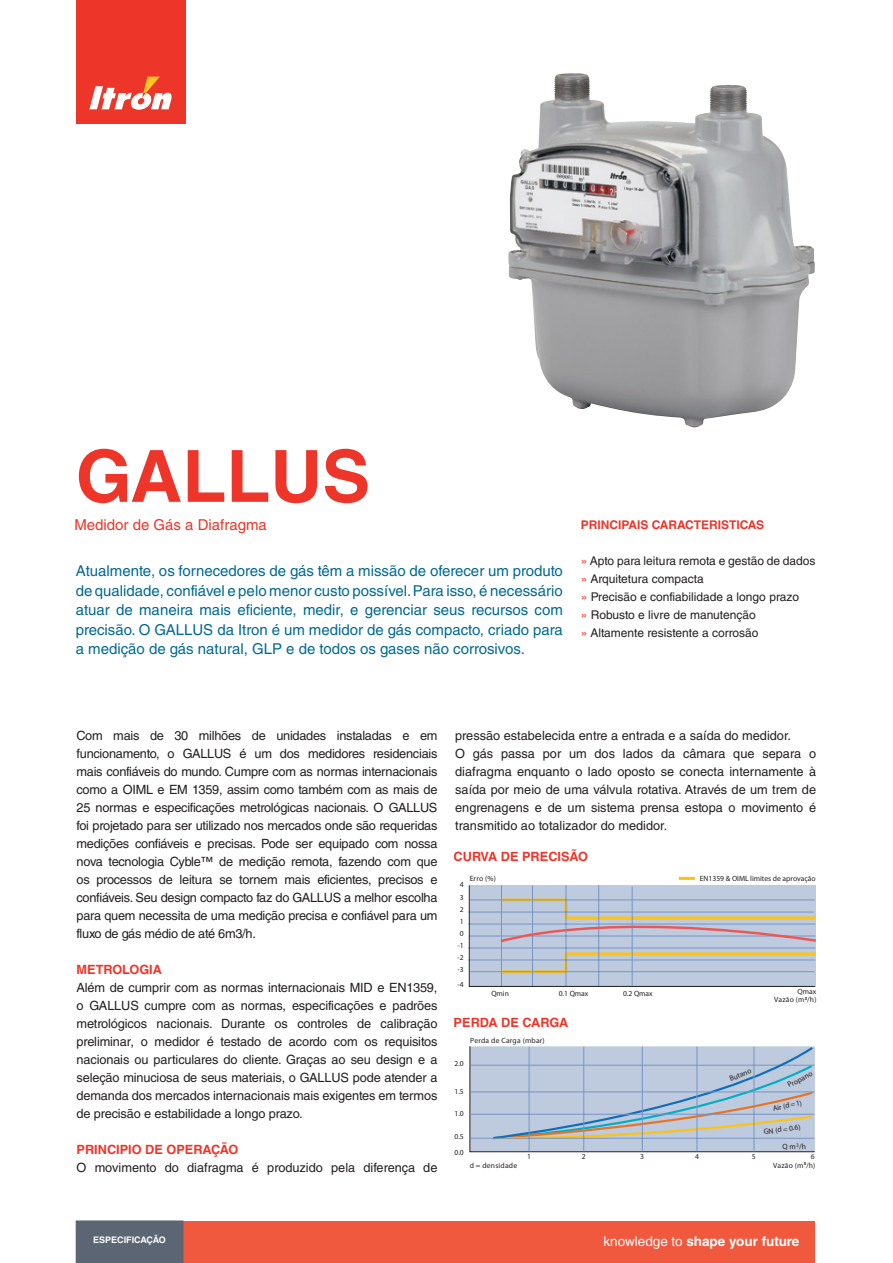
<style>
.page{position:relative;width:893px;height:1263px;background:#fff}
.page>*{position:absolute;margin:0;border:0;box-sizing:border-box;transform-origin:0 0}
.t1{font:700 72px "Helvetica LT Std";color:#ee3529}
.t2{font:15px/19.5px "Helvetica LT Std";color:#006991;text-align:justify}
.t3{font:15px "Helvetica LT Std";color:#ee3529}
.t4{font:700 13.5px "Helvetica LT Std";color:#fff}
.t5{font:12.75px/18px "Helvetica LT Std";color:#231f20;text-align:justify}
.t6{font:700 12.75px "Helvetica LT Std";color:#ee3529}
.t7{font:12px "Helvetica LT Std";color:#231f20}
.t8{font:700 12px "Helvetica LT Std";color:#ee3529}
.t9{font:700 9px "Helvetica LT Std";color:#fff}
.t10{font:300 condensed 7.65px/12px "Helvetica Neue";color:#231f20;text-align:justify}
.t11{font:300 condensed 7.65px "Helvetica Neue LT Std";letter-spacing:.025em;color:#231f20}
.t12{font:500 condensed 7.65px "Helvetica Neue";color:#231f20}
.s1{color:#ee3529}
.s2{font-weight:400}
</style>
<div class="page">
<hr style="left:468px;top:912px;width:346px;height:1px;background:#7695c7">
<hr style="left:468px;top:960px;width:347px;height:1px;background:#7695c7">
<hr style="left:468px;top:924px;width:347px;height:1px;background:#7695c7">
<hr style="left:468px;top:948px;width:347px;height:1px;background:#7695c7">
<hr style="left:679px;top:877px;width:16px;height:3px;background:#fec210">
<svg style="left:469px;top:885px;width:347px;height:102px;background:#bac0cb"></svg>
<svg style="left:469px;top:1046px;width:346px;height:106px;background:#b6c3d2"></svg>
<hr style="left:469px;top:1092px;width:346px;height:1px;background:#7695c7">
<hr style="left:470px;top:1138px;width:344px;height:1px;background:#7695c7">
<hr style="left:470px;top:1114px;width:344px;height:1px;background:#7695c7">
<hr style="left:529px;top:1047px;width:1px;height:104px;background:#7695c7">
<hr style="left:583px;top:1047px;width:1px;height:104px;background:#7695c7">
<hr style="left:642px;top:1047px;width:1px;height:104px;background:#7695c7">
<hr style="left:697px;top:1047px;width:1px;height:104px;background:#7695c7">
<hr style="left:754px;top:1047px;width:1px;height:104px;background:#7695c7">
<div style="left:183px;top:1221px;width:632px;height:41px;background:#f0593e"></div>
<div style="left:76px;top:1221px;width:107px;height:41px;background:#5c6573"></div>
<div style="left:76px;top:1220px;width:107px;height:43px;border:2px solid #5c6573"></div>
<div style="left:76px;top:0;width:109px;height:123px;background:#ee3529"></div>
<svg style="left:89px;top:77px;width:83px;height:33px"></svg>
<img style="left:508px;top:73px;width:307px;height:354px">
<p class="t1" style="left:76px;top:433px;width:296px">GALLUS</p>
<p class="t3" style="left:74px;top:516px;width:194px">Medidor de Gás a Diafragma</p>
<p class="t2" style="left:76px;top:561px;width:489px">Atualmente, os fornecedores de gás têm a missão de oferecer um produto de qualidade, confiável e pelo menor custo possível. Para isso, é necessário atuar de maneira mais eficiente, medir, e gerenciar seus recursos com precisão. O GALLUS da Itron é um medidor de gás compacto, criado para a medição de gás natural, GLP e de todos os gases não corrosivos.</p>
<p class="t8" style="left:581px;top:517px;width:185px">PRINCIPAIS CARACTERISTICAS</p>
<p class="t7" style="left:581px;top:553px;width:236px"><span class="s1">»</span> Apto para leitura remota e gestão de dados</p>
<p class="t7" style="left:581px;top:571px;width:124px"><span class="s1">»</span> Arquitetura compacta</p>
<p class="t7" style="left:581px;top:589px;width:220px"><span class="s1">»</span> Precisão e confiabilidade a longo prazo</p>
<p class="t7" style="left:581px;top:607px;width:176px"><span class="s1">»</span> Robusto e livre de manutenção</p>
<p class="t7" style="left:581px;top:625px;width:179px"><span class="s1">»</span> Altamente resistente a corrosão</p>
<p class="t5" style="left:77px;top:727px;width:362px">Com mais de 30 milhões de unidades instaladas e em funcionamento, o GALLUS é um dos medidores residenciais mais confiáveis do mundo. Cumpre com as normas internacionais como a OIML e EM 1359, assim como também com as mais de 25 normas e especificações metrológicas nacionais. O GALLUS foi projetado para ser utilizado nos mercados onde são requeridas medições confiáveis e precisas. Pode ser equipado com nossa nova tecnologia Cyble™ de medição remota, fazendo com que os processos de leitura se tornem mais eficientes, precisos e confiáveis. Seu design compacto faz do GALLUS a melhor escolha para quem necessita de uma medição precisa e confiável para um fluxo de gás médio de até 6m3/h.</p>
<p class="t6" style="left:77px;top:962px;width:87px">METROLOGIA</p>
<p class="t5" style="left:77px;top:979px;width:362px">Além de cumprir com as normas internacionais MID e EN1359, o GALLUS cumpre com as normas, especificações e padrões metrológicos nacionais. Durante os controles de calibração preliminar, o medidor é testado de acordo com os requisitos nacionais ou particulares do cliente. Graças ao seu design e a seleção minuciosa de seus materiais, o GALLUS pode atender a demanda dos mercados internacionais mais exigentes em termos de precisão e estabilidade a longo prazo.</p>
<p class="t6" style="left:77px;top:1142px;width:163px">PRINCIPIO DE OPERAÇÃO</p>
<p class="t5" style="left:77px;top:1159px;width:362px">O movimento do diafragma é produzido pela diferença de</p>
<p class="t5" style="left:455px;top:727px;width:337px">pressão estabelecida entre a entrada e a saída do medidor.</p>
<p class="t5" style="left:455px;top:745px;width:362px">O gás passa por um dos lados da câmara que separa o diafragma enquanto o lado oposto se conecta internamente à saída por meio de uma válvula rotativa. Através de um trem de engrenagens e de um sistema prensa estopa o movimento é transmitido ao totalizador do medidor.</p>
<p class="t6" style="left:454px;top:849px;width:136px">CURVA DE PRECISÃO</p>
<p class="t11" style="left:470px;top:873px;width:28px">Erro (%)</p>
<p class="t10" style="left:700px;top:872px;width:117px">EN1359 &amp; OIML limites de aprovação</p>
<p class="t10" style="left:460px;top:878px;width:5px;line-height:12.8px">4<br>3<br>2</p>
<p class="t10" style="left:458px;top:916px;width:8px;text-align:center">1<br>0 -1 -2 -3</p>
<p class="t10" style="left:458px;top:978px;width:8px">-4</p>
<p class="t10" style="left:491px;top:987px;width:19px">Qmin</p>
<p class="t10" style="left:559px;top:987px;width:31px">0.1 Qmax</p>
<p class="t10" style="left:623px;top:987px;width:31px">0.2 Qmax</p>
<p class="t10" style="left:798px;top:985px;width:20px">Qmax</p>
<p class="t11" style="left:774px;top:995px;width:44px">Vazão (m<sup>3</sup>/h)</p>
<p class="t6" style="left:454px;top:1015px;width:116px">PERDA DE CARGA</p>
<p class="t11" style="left:470px;top:1036px;width:76px">Perda de Carga (mbar)</p>
<p class="t10" style="left:454px;top:1058px;width:11px">2.0</p>
<p class="t10" style="left:454px;top:1085px;width:11px">1.5</p>
<p class="t10" style="left:454px;top:1107px;width:11px">1.0</p>
<p class="t10" style="left:454px;top:1130px;width:11px">0.5</p>
<p class="t10" style="left:454px;top:1146px;width:11px">0.0</p>
<p class="t11" style="left:470px;top:1160px;width:49px">d = densidade</p>
<p class="t12" style="left:728px;top:1075px;width:24px;rotate:-23deg">Butano</p>
<p class="t12" style="left:786px;top:1081px;width:29px;rotate:-27deg">Propano</p>
<p class="t12" style="left:763px;top:1127px;width:39px;rotate:-7deg">GN (d = 0.6)</p>
<p class="t10" style="left:782px;top:1140px;width:25px">Q m<sup>3</sup>/h</p>
<p class="t12" style="left:772px;top:1104px;width:31px;rotate:-11deg">Air (d = 1)</p>
<p class="t10" style="left:527px;top:1150px;width:5px">1</p>
<p class="t10" style="left:582px;top:1150px;width:5px">2</p>
<p class="t10" style="left:640px;top:1150px;width:5px">3</p>
<p class="t10" style="left:695px;top:1150px;width:5px">4</p>
<p class="t10" style="left:752px;top:1150px;width:5px">5</p>
<p class="t10" style="left:811px;top:1150px;width:5px">6</p>
<p class="t11" style="left:773px;top:1160px;width:44px">Vazão (m<sup>3</sup>/h)</p>
<p class="t9" style="left:93px;top:1235px;width:74px">ESPECIFICAÇÃO</p>
<p class="t4" style="left:603px;top:1233px;width:197px"><span class="s2">knowledge to</span> shape your future</p>
</div>
